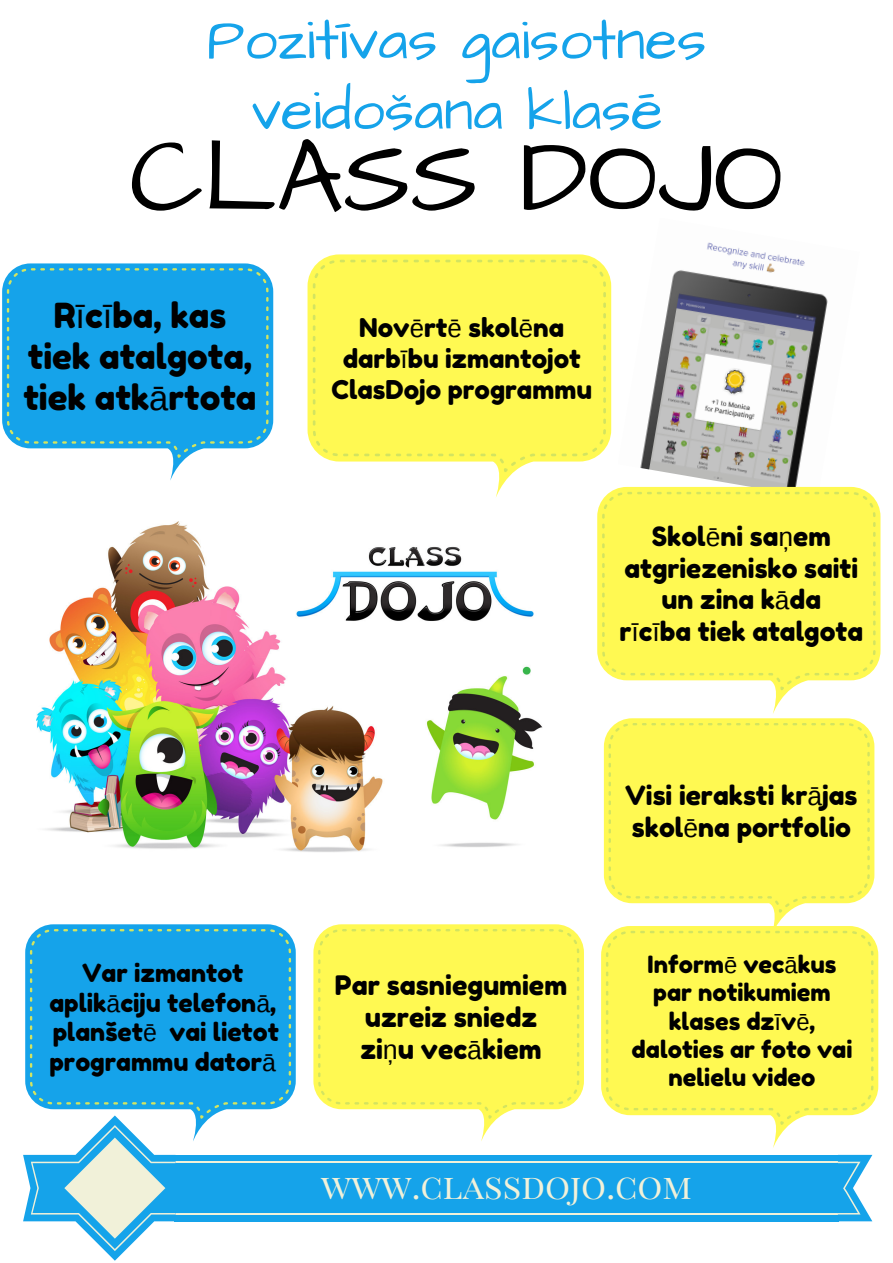
<style>
.page{position:relative;width:893px;height:1263px;background:#fff}
.page>*{position:absolute;margin:0;border:0;box-sizing:border-box;transform-origin:0 0}
.t1{font:104.77px "Architects Daughter";color:#000}
.t2{font:58.65px/70.3px "Architects Daughter";color:#15a3ea;text-align:center}
.t3{font:34.72px "Playfair Display SC";color:#f1f1d9}
.t4{font:34.5px/41.1px "Fredoka One";color:#000;text-align:center}
.t5{font:26.85px/32.1px "Fredoka One";color:#000;text-align:center}
.t6{font:26.47px/31.5px "Fredoka One";color:#000}
.t7{font:26.4px/31.5px "Fredoka One";color:#000;text-align:center}
.t8{font:25.88px/31px "Fredoka One";color:#000;text-align:center}
.t9{font:24.9px/29.8px "Fredoka One";color:#000;text-align:center}
.t10{font:23.77px/28.1px "Fredoka One";color:#000;text-align:center}
.s1{font-family:"Liberation Sans"}
</style>
<div class="page">
<img style="left:37px;top:522px;width:506px;height:330px">
<svg style="left:2px;top:263px;width:271px;height:218px"></svg>
<svg style="left:177px;top:454px;width:4px;height:4px"></svg>
<div style="left:7px;top:268px;width:262px;height:184px;background:#15a3ea"></div>
<svg style="left:308px;top:254px;width:303px;height:243px"></svg>
<svg style="left:504px;top:468px;width:4px;height:4px"></svg>
<div style="left:313px;top:260px;width:293px;height:206px;background:#fff952"></div>
<svg style="left:601px;top:938px;width:277px;height:210px"></svg>
<svg style="left:780px;top:1121px;width:4px;height:4px"></svg>
<div style="left:606px;top:936px;width:267px;height:183px;background:#fff952"></div>
<svg style="left:313px;top:924px;width:271px;height:217px"></svg>
<svg style="left:488px;top:1115px;width:4px;height:4px"></svg>
<div style="left:318px;top:929px;width:261px;height:184px;background:#fff952"></div>
<svg style="left:604px;top:718px;width:270px;height:218px"></svg>
<svg style="left:779px;top:909px;width:3px;height:4px"></svg>
<div style="left:609px;top:723px;width:261px;height:184px;background:#fff952"></div>
<svg style="left:25px;top:924px;width:271px;height:217px"></svg>
<svg style="left:200px;top:1115px;width:4px;height:4px"></svg>
<div style="left:30px;top:929px;width:261px;height:184px;background:#15a3ea"></div>
<img style="left:626px;top:242px;width:225px;height:245px">
<svg style="left:597px;top:487px;width:283px;height:227px"></svg>
<svg style="left:780px;top:686px;width:4px;height:4px"></svg>
<div style="left:602px;top:492px;width:274px;height:192px;background:#fff952"></div>
<div style="left:175px;top:1155px;width:664px;height:66px;background:#15a3ea"></div>
<hr style="left:175px;top:1213px;width:664px;height:1px;background:#f1f1d9">
<hr style="left:175px;top:1162px;width:664px;height:1px;background:#f1f1d9">
<svg style="left:23px;top:1115px;width:153px;height:146px"></svg>
<svg style="left:838px;top:1155px;width:34px;height:66px"></svg>
<h2 class="t2" style="left:207px;top:6px;width:501px">Pozitīvas gaisotnes veidošana klasē</h2>
<h1 class="t1" style="left:130px;top:107px;width:655px">CLASS DOJO</h1>
<h3 class="t4" style="left:23px;top:295px;width:235px">R<span class="s1">ī</span>c<span class="s1">ī</span>ba, kas tiek atalgota, tiek atk<span class="s1">ā</span>rtota</h3>
<p class="t8" style="left:331px;top:312px;width:262px">Nov<span class="s1">ē</span>rt<span class="s1">ē</span> skol<span class="s1">ē</span>na darb<span class="s1">ī</span>bu izmantojot<br>ClasDojo programmu</p>
<p class="t7" style="left:619px;top:520px;width:245px">Skol<span class="s1">ē</span>ni sa<span class="s1">ņ</span>em atgriezenisko saiti un zina k<span class="s1">ā</span>da<br>r<span class="s1">ī</span>c<span class="s1">ī</span>ba tiek atalgota</p>
<p class="t6" style="left:625px;top:779px;width:234px">Visi ieraksti kr<span class="s1">ā</span>jas skol<span class="s1">ē</span>na portfolio</p>
<p class="t9" style="left:49px;top:958px;width:231px">Var izmantot aplik<span class="s1">ā</span>ciju telefon<span class="s1">ā</span>, planšet<span class="s1">ē</span> vai lietot programmu dator<span class="s1">ā</span></p>
<p class="t5" style="left:335px;top:969px;width:234px">Par sasniegumiem uzreiz sniedz zi<span class="s1">ņ</span>u vec<span class="s1">ā</span>kiem</p>
<p class="t10" style="left:632px;top:950px;width:222px">Inform<span class="s1">ē</span> vec<span class="s1">ā</span>kus par notikumiem klases dz<span class="s1">ī</span>v<span class="s1">ē</span>, daloties ar foto vai nelielu video</p>
<h3 class="t3" style="left:321px;top:1161px;width:372px">WWW.CLASSDOJO.COM</h3>
</div>
